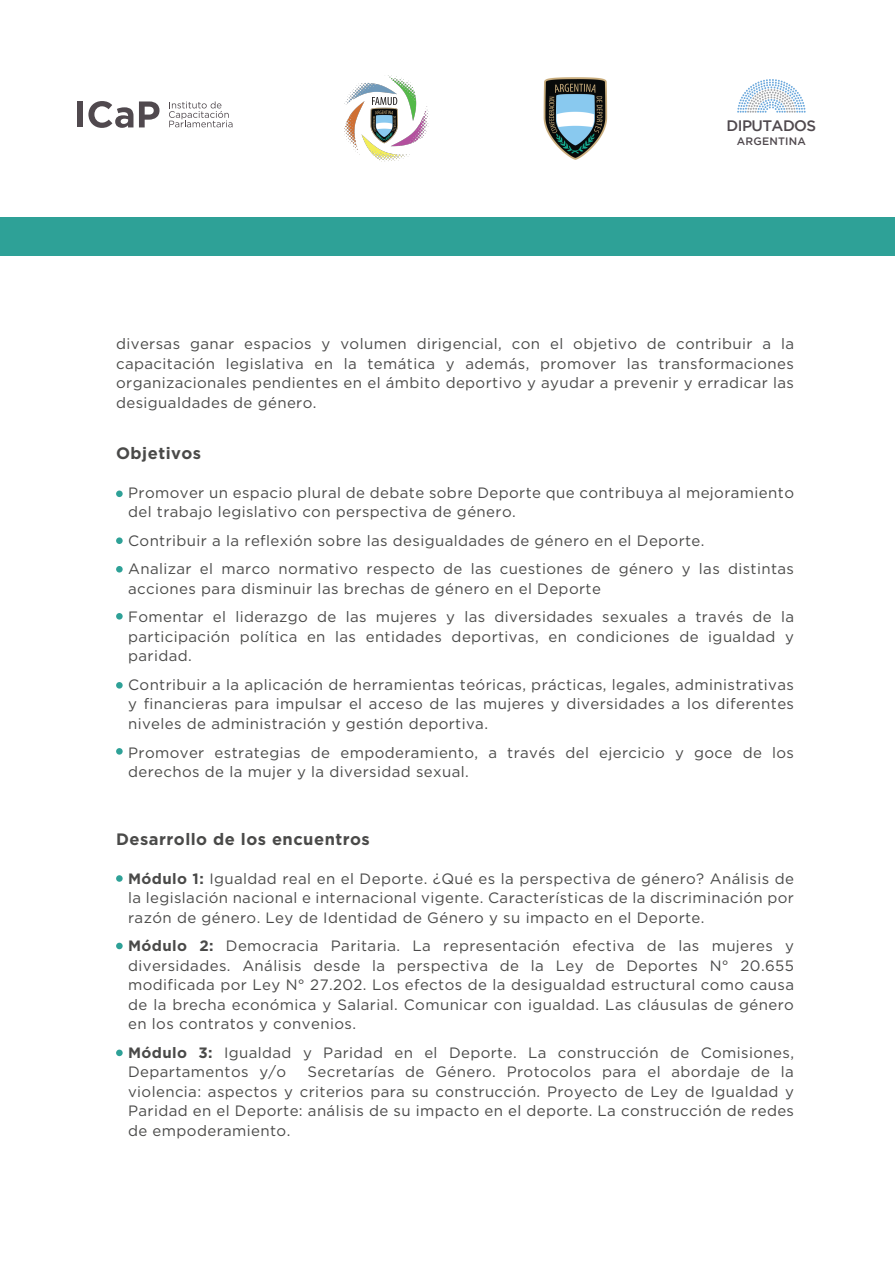
<style>
.page{position:relative;width:895px;height:1265px;background:#fff}
.page>*{position:absolute;margin:0;border:0;box-sizing:border-box;transform-origin:0 0}
.t1{font:700 16.5px "Gotham";letter-spacing:.03em;color:#4a4a49}
.t2{font:500 15.15px "Gotham";letter-spacing:-.04em;color:#50494e}
.t3{font:15px/19.5px "Gotham";letter-spacing:.025em;color:#4a4a49}
.t4{font:500 10.65px "Gotham";letter-spacing:.02em;color:#50494e}
.s1{font-weight:700}
</style>
<div class="page">
<div style="left:0;top:217px;width:893px;height:38px;background:#2ea197"></div>
<div style="left:116px;top:490px;width:7px;height:7px;background:#2ea197;border-radius:50%"></div>
<div style="left:116px;top:537px;width:7px;height:7px;background:#2ea197;border-radius:50%"></div>
<div style="left:116px;top:566px;width:7px;height:6px;background:#2ea197;border-radius:50%"></div>
<div style="left:116px;top:613px;width:7px;height:6px;background:#2ea197;border-radius:50%"></div>
<div style="left:116px;top:682px;width:7px;height:6px;background:#2ea197;border-radius:50%"></div>
<div style="left:116px;top:748px;width:7px;height:6px;background:#2ea197;border-radius:50%"></div>
<div style="left:116px;top:875px;width:7px;height:6px;background:#2ea197;border-radius:50%"></div>
<div style="left:116px;top:942px;width:7px;height:7px;background:#2ea197;border-radius:50%"></div>
<div style="left:116px;top:1049px;width:7px;height:7px;background:#2ea197;border-radius:50%"></div>
<svg style="left:169px;top:101px;width:63px;height:26px"></svg>
<div style="left:77px;top:101px;width:6px;height:26px;background:#50494e"></div>
<svg style="left:88px;top:101px;width:45px;height:27px"></svg>
<svg style="left:139px;top:101px;width:20px;height:26px"></svg>
<svg style="left:737px;top:79px;width:68px;height:34px"></svg>
<img style="left:344px;top:75px;width:85px;height:87px">
<img style="left:543px;top:77px;width:65px;height:83px">
<p class="t2" style="left:726px;top:117px;width:91px">DIPUTADOS</p>
<p class="t4" style="left:736px;top:135px;width:71px">ARGENTINA</p>
<p class="t3" style="left:116px;top:334px;width:679px;text-align:justify">diversas ganar espacios y volumen dirigencial, con el objetivo de contribuir a la capacitación legislativa en la temática y además, promover las transformaciones organizacionales pendientes en el ámbito deportivo y ayudar a prevenir y erradicar las desigualdades de género.</p>
<p class="t1" style="left:116px;top:443px;width:87px">Objetivos</p>
<p class="t3" style="left:128px;top:482px;width:667px">Promover un espacio plural de debate sobre Deporte que contribuya al mejoramiento del trabajo legislativo con perspectiva de género.</p>
<p class="t3" style="left:128px;top:526px;width:667px;line-height:28.5px">Contribuir a la reflexión sobre las desigualdades de género en el Deporte.<br>Analizar el marco normativo respecto de las cuestiones de género y las distintas</p>
<p class="t3" style="left:128px;top:574px;width:667px;line-height:28.5px">acciones para disminuir las brechas de género en el Deporte<br>Fomentar el liderazgo de las mujeres y las diversidades sexuales a través de la</p>
<p class="t3" style="left:128px;top:626px;width:667px">participación política en las entidades deportivas, en condiciones de igualdad y paridad.</p>
<p class="t3" style="left:128px;top:674px;width:667px;text-align:justify">Contribuir a la aplicación de herramientas teóricas, prácticas, legales, administrativas y financieras para impulsar el acceso de las mujeres y diversidades a los diferentes niveles de administración y gestión deportiva.</p>
<p class="t3" style="left:128px;top:742px;width:667px">Promover estrategias de empoderamiento, a través del ejercicio y goce de los derechos de la mujer y la diversidad sexual.</p>
<p class="t1" style="left:116px;top:829px;width:255px">Desarrollo de los encuentros</p>
<p class="t3" style="left:128px;top:868px;width:667px;text-align:justify"><span class="s1">Módulo 1:</span> Igualdad real en el Deporte. ¿Qué es la perspectiva de género? Análisis de la legislación nacional e internacional vigente. Características de la discriminación por razón de género. Ley de Identidad de Género y su impacto en el Deporte.</p>
<p class="t3" style="left:128px;top:935px;width:667px;text-align:justify"><span class="s1">Módulo 2:</span> Democracia Paritaria. La representación efectiva de las mujeres y diversidades. Análisis desde la perspectiva de la Ley de Deportes N° 20.655 modificada por Ley N° 27.202. Los efectos de la desigualdad estructural como causa de la brecha económica y Salarial. Comunicar con igualdad. Las cláusulas de género en los contratos y convenios.</p>
<p class="t3" style="left:128px;top:1042px;width:667px"><span class="s1">Módulo 3:</span> Igualdad y Paridad en el Deporte. La construcción de Comisiones,<br>Departamentos y/o</p>
<p class="t3" style="left:128px;top:1061px;width:667px;text-align:justify;text-indent:179px">Secretarías de Género. Protocolos para el abordaje de la violencia: aspectos y criterios para su construcción. Proyecto de Ley de Igualdad y Paridad en el Deporte: análisis de su impacto en el deporte. La construcción de redes de empoderamiento.</p>
</div>
